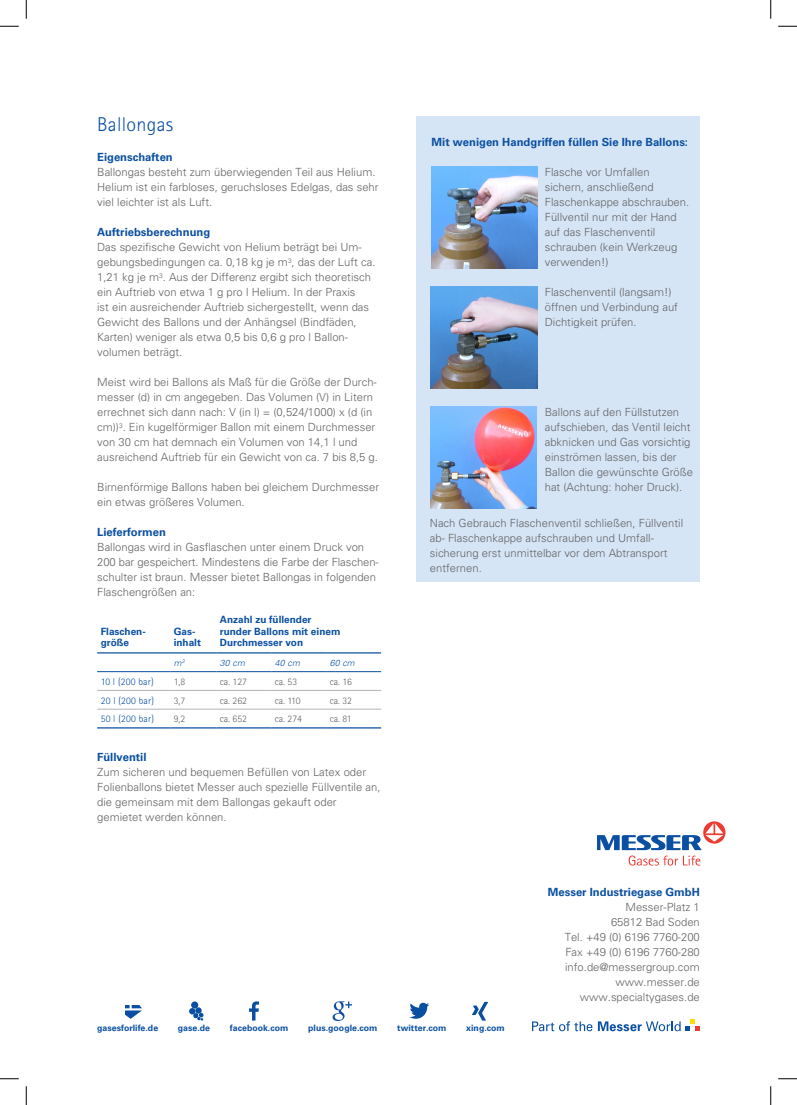
<style>
.page{position:relative;width:797px;height:1105px;background:#fff}
.page>*{position:absolute;margin:0;border:0;box-sizing:border-box;transform-origin:0 0}
.t1{font:300 20px "AT Rotis Sans Serif";letter-spacing:.015em;color:#0a4fa2}
.t2{font:300 11.25px/15px "Univers CE";color:#636366}
.t3{font:700 11.25px "Univers CE";color:#0a4fa2}
.t4{font:700 10px/11.2px "Univers CE";color:#0a4fa2}
.t5{font:300 10px "AT Rotis Sans Serif";color:#636366}
.t6{font:300 10px "AT Rotis Sans Serif";letter-spacing:.02em;color:#0a4fa2}
.t7{font:700 8.75px "Univers CE";color:#0a4fa2}
.t8{font:italic 300 8.75px "Univers CE";letter-spacing:.02em;color:#0a4fa2}
</style>
<div class="page">
<div style="left:416px;top:116px;width:283px;height:465px;background:#d6e5f5"></div>
<img style="left:430px;top:406px;width:106px;height:103px">
<img style="left:431px;top:286px;width:106px;height:103px">
<img style="left:431px;top:166px;width:107px;height:103px">
<svg style="left:97px;top:653px;width:284px;height:56px"></svg>
<hr style="left:97px;top:652px;width:73px;height:1px;background:#0a4fa2">
<hr style="left:170px;top:652px;width:46px;height:1px;background:#0a4fa2">
<hr style="left:216px;top:652px;width:55px;height:1px;background:#0a4fa2">
<hr style="left:271px;top:652px;width:55px;height:1px;background:#0a4fa2">
<hr style="left:326px;top:652px;width:55px;height:1px;background:#0a4fa2">
<hr style="left:97px;top:690px;width:73px;height:1px;background:#b2b3b7">
<hr style="left:170px;top:690px;width:46px;height:1px;background:#b2b3b7">
<hr style="left:216px;top:690px;width:55px;height:1px;background:#b2b3b7">
<hr style="left:271px;top:690px;width:55px;height:1px;background:#b2b3b7">
<hr style="left:326px;top:690px;width:55px;height:1px;background:#b2b3b7">
<hr style="left:97px;top:709px;width:73px;height:1px;background:#b2b3b7">
<hr style="left:170px;top:709px;width:46px;height:1px;background:#b2b3b7">
<hr style="left:216px;top:709px;width:55px;height:1px;background:#b2b3b7">
<hr style="left:271px;top:709px;width:55px;height:1px;background:#b2b3b7">
<hr style="left:326px;top:709px;width:55px;height:1px;background:#b2b3b7">
<hr style="left:97px;top:727px;width:73px;height:1px;background:#0a4fa2">
<hr style="left:170px;top:727px;width:46px;height:1px;background:#0a4fa2">
<hr style="left:216px;top:727px;width:55px;height:1px;background:#0a4fa2">
<hr style="left:271px;top:727px;width:55px;height:1px;background:#0a4fa2">
<hr style="left:326px;top:727px;width:55px;height:1px;background:#0a4fa2">
<hr style="left:97px;top:671px;width:73px;height:1px;background:#0a4fa2">
<hr style="left:170px;top:671px;width:46px;height:1px;background:#0a4fa2">
<hr style="left:216px;top:671px;width:55px;height:1px;background:#0a4fa2">
<hr style="left:271px;top:671px;width:55px;height:1px;background:#0a4fa2">
<hr style="left:326px;top:671px;width:55px;height:1px;background:#0a4fa2">
<svg style="left:472px;top:1002px;width:16px;height:19px"></svg>
<svg style="left:409px;top:1003px;width:20px;height:16px"></svg>
<svg style="left:249px;top:1001px;width:10px;height:19px"></svg>
<div style="left:191px;top:1001px;width:7px;height:7px;background:#0a4fa2;border-radius:50%"></div>
<svg style="left:189px;top:1008px;width:14px;height:13px"></svg>
<svg style="left:125px;top:1005px;width:17px;height:14px"></svg>
<svg style="left:532px;top:1021px;width:60px;height:10px"></svg>
<svg style="left:598px;top:1019px;width:101px;height:12px"></svg>
<div style="left:703px;top:821px;width:22px;height:23px;background:#ee3b32;border-radius:50%"></div>
<svg style="left:597px;top:823px;width:126px;height:42px"></svg>
<svg style="left:332px;top:1001px;width:20px;height:20px"></svg>
<svg style="left:0;top:25px;width:19px;height:2px"></svg>
<svg style="left:778px;top:25px;width:19px;height:2px"></svg>
<svg style="left:0;top:1078px;width:19px;height:1px"></svg>
<svg style="left:778px;top:1078px;width:19px;height:1px"></svg>
<svg style="left:25px;top:0;width:2px;height:19px"></svg>
<svg style="left:25px;top:1086px;width:2px;height:19px"></svg>
<svg style="left:770px;top:0;width:1px;height:19px"></svg>
<svg style="left:770px;top:1086px;width:1px;height:19px"></svg>
<h1 class="t1" style="left:97px;top:113px;width:78px">Ballongas</h1>
<p class="t3" style="left:97px;top:151px;width:77px">Eigenschaften</p>
<p class="t2" style="left:97px;top:165px;width:283px">Ballongas besteht zum überwiegenden Teil aus Helium.<br>Helium ist ein farbloses, geruchsloses Edelgas, das sehr viel leichter ist als Luft.</p>
<p class="t3" style="left:97px;top:226px;width:115px">Auftriebsberechnung</p>
<p class="t2" style="left:97px;top:240px;width:280px">Das spezifische Gewicht von Helium beträgt bei Um&shy;gebungsbedingungen ca. 0,18 kg je m<sup>3</sup>, das der Luft ca.<br>1,21 kg je m<sup>3</sup>. Aus der Differenz ergibt sich theoretisch ein Auftrieb von etwa 1 g pro l Helium. In der Praxis<br>ist ein ausreichender Auftrieb sichergestellt, wenn das Gewicht des Ballons und der Anhängsel (Bindfäden, Karten) weniger als etwa 0,5 bis 0,6 g pro l Ballon&shy;volumen beträgt.</p>
<p class="t2" style="left:97px;top:375px;width:282px">Meist wird bei Ballons als Maß für die Größe der Durch&shy;messer (d) in cm angegeben. Das Volumen (V) in Litern errechnet sich dann nach: V (in l) = (0,524/1000) x (d (in cm))<sup>3</sup>. Ein kugelförmiger Ballon mit einem Durchmesser von 30 cm hat demnach ein Volumen von 14,1 l und ausreichend Auftrieb für ein Gewicht von ca. 7 bis 8,5 g.</p>
<p class="t2" style="left:97px;top:480px;width:283px">Birnenförmige Ballons haben bei gleichem Durchmesser ein etwas größeres Volumen.</p>
<p class="t3" style="left:97px;top:526px;width:70px">Lieferformen</p>
<p class="t2" style="left:97px;top:540px;width:283px">Ballongas wird in Gasflaschen unter einem Druck von 200 bar gespeichert. Mindestens die Farbe der Flaschen&shy;schulter ist braun. Messer bietet Ballongas in folgenden Flaschengrößen an:</p>
<p class="t4" style="left:101px;top:626px;width:47px">Flaschen&shy;größe</p>
<p class="t4" style="left:174px;top:626px;width:29px">Gas&shy;inhalt</p>
<p class="t4" style="left:220px;top:614px;width:122px">Anzahl zu füllender runder Ballons mit einem<br>Durchmesser von</p>
<p class="t8" style="left:174px;top:658px;width:12px">m<sup>3</sup></p>
<p class="t8" style="left:220px;top:658px;width:27px">30 cm</p>
<p class="t8" style="left:275px;top:658px;width:27px">40 cm</p>
<p class="t8" style="left:330px;top:658px;width:27px">60 cm</p>
<p class="t6" style="left:101px;top:676px;width:55px">10 l (200 bar)</p>
<p class="t5" style="left:174px;top:676px;width:13px">1,8</p>
<p class="t5" style="left:220px;top:676px;width:29px">ca. 127</p>
<p class="t5" style="left:275px;top:676px;width:24px">ca. 53</p>
<p class="t5" style="left:330px;top:676px;width:24px">ca. 16</p>
<p class="t6" style="left:101px;top:694px;width:55px">20 l (200 bar)</p>
<p class="t5" style="left:174px;top:694px;width:13px">3,7</p>
<p class="t5" style="left:220px;top:694px;width:29px">ca. 262</p>
<p class="t5" style="left:275px;top:694px;width:27px">ca. 110</p>
<p class="t5" style="left:330px;top:694px;width:24px">ca. 32</p>
<p class="t6" style="left:101px;top:713px;width:55px">50 l (200 bar)</p>
<p class="t5" style="left:174px;top:713px;width:13px">9,2</p>
<p class="t5" style="left:220px;top:713px;width:29px">ca. 652</p>
<p class="t5" style="left:275px;top:713px;width:29px">ca. 274</p>
<p class="t5" style="left:330px;top:713px;width:24px">ca. 81</p>
<p class="t3" style="left:97px;top:751px;width:51px">Füllventil</p>
<p class="t2" style="left:97px;top:765px;width:285px">Zum sicheren und bequemen Befüllen von Latex oder Folienballons bietet Messer auch spezielle Füllventile an, die gemeinsam mit dem Ballongas gekauft oder gemietet werden können.</p>
<p class="t3" style="left:431px;top:136px;width:258px">Mit wenigen Handgriffen füllen Sie Ihre Ballons:</p>
<p class="t2" style="left:544px;top:165px;width:146px">Flasche vor Umfallen sichern, anschließend<br>Flaschenkappe abschrauben.<br>Füllventil nur mit der Hand auf das Flaschenventil schrauben (kein Werkzeug verwenden!)</p>
<p class="t2" style="left:544px;top:285px;width:135px">Flaschenventil (langsam!) öffnen und Verbindung auf<br>Dichtigkeit prüfen.</p>
<p class="t2" style="left:544px;top:405px;width:150px">Ballons auf den Füllstutzen aufschieben, das Ventil leicht abknicken und Gas vorsichtig einströmen lassen, bis der<br>Ballon die gewünschte Größe hat (Achtung: hoher Druck).</p>
<p class="t2" style="left:430px;top:516px;width:255px">Nach Gebrauch Flaschenventil schließen, Füllventil ab- Flaschenkappe aufschrauben und Umfall&shy;sicherung erst unmittelbar vor dem Abtransport entfernen.</p>
<p class="t3" style="left:548px;top:886px;width:153px">Messer Industriegase GmbH</p>
<p class="t2" style="left:564px;top:900px;width:137px;text-align:right">Messer-Platz 1<br>65812 Bad Soden<br>Tel. +49 (0) 6196 7760-200<br>Fax +49 (0) 6196 7760-280 info.de@messergroup.com www.messer.de www.specialtygases.de</p>
<p class="t7" style="left:97px;top:1023px;width:63px">gasesforlife.de</p>
<p class="t7" style="left:178px;top:1023px;width:34px">gase.de</p>
<p class="t7" style="left:230px;top:1023px;width:60px">facebook.com</p>
<p class="t7" style="left:308px;top:1023px;width:71px">plus.google.com</p>
<p class="t7" style="left:397px;top:1023px;width:51px">twitter.com</p>
<p class="t7" style="left:466px;top:1023px;width:40px">xing.com</p>
</div>
